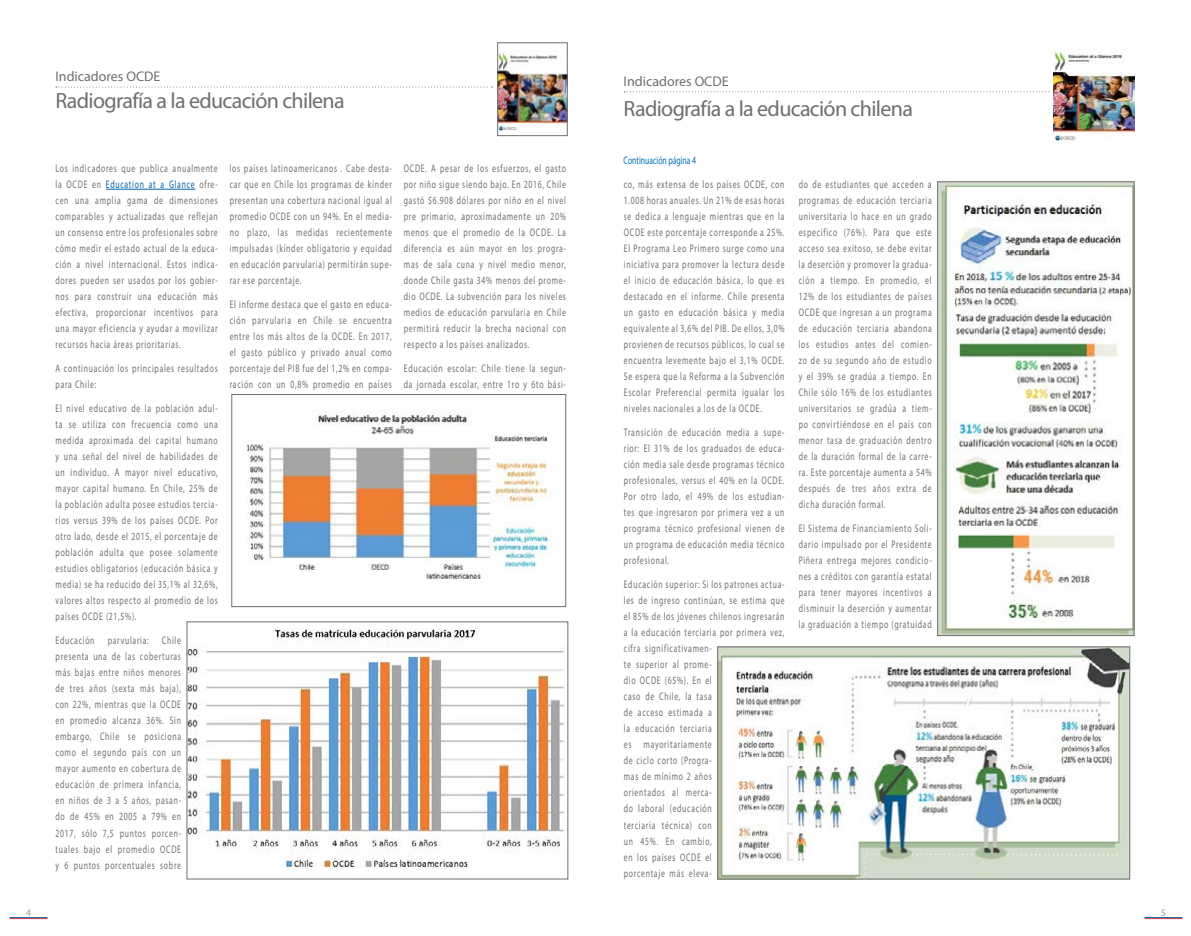
<style>
.page{position:relative;width:1191px;height:936px;background:#fff}
.page>*{position:absolute;margin:0;border:0;box-sizing:border-box;transform-origin:0 0}
._003_Título_chico_20{font:22px "Myriad Pro";letter-spacing:-.03em;color:#706f6f}
._001_Epigrafe{font:14px "Myriad Pro";color:#706f6f}
._007_Texto_Normal{font:11px/16px "Myriad Pro";letter-spacing:.095em;color:#706f6f;text-align:justify;scale:.7 1}
.Subtítulo_bold{font:11px "Myriad Pro";color:#0070b8;scale:.7 1}
.t1{font:10px "Myriad Pro";color:#9d9d9c}
.s1{color:#0063af}
</style>
<div class="page">
<hr style="left:106px;top:189px;width:89px;height:1px;background:#0063af">
<svg style="left:56px;top:87px;width:436px;height:1px"></svg>
<img style="left:499px;top:51px;width:66px;height:81px">
<div style="left:497px;top:43px;width:70px;height:93px;border:1px solid #706f6f"></div>
<img style="left:247px;top:410px;width:305px;height:169px">
<div style="left:231px;top:394px;width:335px;height:213px;border:1px solid #706f6f"></div>
<img style="left:189px;top:628px;width:376px;height:246px">
<div style="left:187px;top:621px;width:381px;height:258px;border:1px solid #706f6f"></div>
<hr style="left:1144px;top:918px;width:38px;height:1px;background:#e73439">
<hr style="left:1144px;top:917px;width:38px;height:1px;background:#0063af">
<hr style="left:10px;top:918px;width:38px;height:1px;background:#e73439">
<hr style="left:10px;top:917px;width:38px;height:1px;background:#0063af">
<svg style="left:624px;top:91px;width:426px;height:1px"></svg>
<img style="left:1053px;top:49px;width:81px;height:96px">
<img style="left:939px;top:183px;width:193px;height:450px">
<div style="left:937px;top:181px;width:197px;height:454px;border:1px solid #706f6f"></div>
<img style="left:719px;top:648px;width:409px;height:229px">
<div style="left:717px;top:646px;width:413px;height:233px;border:1px solid #706f6f"></div>
<p class="_001_Epigrafe" style="left:55px;top:68px;width:106px">Indicadores OCDE</p>
<p class="_003_Título_chico_20" style="left:55px;top:87px;width:291px">Radiografía a la educación chilena</p>
<p class="_007_Texto_Normal" style="left:56px;top:160px;width:233px">Los indicadores que publica anualmente la OCDE en <span class="s1">Education at a Glance</span> ofre&shy;cen una amplia gama de dimensiones comparables y actualizadas que reflejan un consenso entre los profesionales sobre cómo medir el estado actual de la educa&shy;ción a nivel internacional. Estos indica&shy;dores pueden ser usados por los gobier&shy;nos para construir una educación más efectiva, proporcionar incentivos para una mayor eficiencia y ayudar a movilizar recursos hacia áreas prioritarias.</p>
<p class="_007_Texto_Normal" style="left:56px;top:360px;width:233px">A continuación los principales resultados para Chile:</p>
<p class="_007_Texto_Normal" style="left:56px;top:400px;width:233px">El nivel educativo de la población adul&shy;ta se utiliza con frecuencia como una medida aproximada del capital humano y una señal del nivel de habilidades de un individuo. A mayor nivel educativo, mayor capital humano. En Chile, 25% de la población adulta posee estudios tercia&shy;rios versus 39% de los países OCDE. Por otro lado, desde el 2015, el porcentaje de población adulta que posee solamente estudios obligatorios (educación básica y media) se ha reducido del 35,1% al 32,6%, valores altos respecto al promedio de los países OCDE (21,5%).</p>
<p class="_007_Texto_Normal" style="left:56px;top:632px;width:181px">Educación parvularia: Chile presenta una de las coberturas más bajas entre niños menores de tres años (sexta más baja), con 22%, mientras que la OCDE en promedio alcanza 36%. Sin embargo, Chile se posiciona como el segundo país con un mayor aumento en cobertura de educación de primera infancia, en niños de 3 a 5 años, pasan&shy;do de 45% en 2005 a 79% en 2017, sólo 7,5 puntos porcen&shy;tuales bajo el promedio OCDE y 6 puntos porcentuales sobre</p>
<p class="_007_Texto_Normal" style="left:230px;top:160px;width:233px">los países latinoamericanos . Cabe desta&shy;car que en Chile los programas de kínder presentan una cobertura nacional igual al promedio OCDE con un 94%. En el media&shy;no plazo, las medidas recientemente impulsadas (kínder obligatorio y equidad en educación parvularia) permitirán supe&shy;rar ese porcentaje.</p>
<p class="_007_Texto_Normal" style="left:230px;top:296px;width:233px">El informe destaca que el gasto en educa&shy;ción parvularia en Chile se encuentra entre los más altos de la OCDE. En 2017, el gasto público y privado anual como porcentaje del PIB fue del 1,2% en compa&shy;ración con un 0,8% promedio en países</p>
<p class="_007_Texto_Normal" style="left:404px;top:160px;width:233px">OCDE. A pesar de los esfuerzos, el gasto por niño sigue siendo bajo. En 2016, Chile gastó $6.908 dólares por niño en el nivel pre primario, aproximadamente un 20% menos que el promedio de la OCDE. La diferencia es aún mayor en los progra&shy;mas de sala cuna y nivel medio menor, donde Chile gasta 34% menos del prome&shy;dio OCDE. La subvención para los niveles medios de educación parvularia en Chile permitirá reducir la brecha nacional con respecto a los países analizados.</p>
<p class="_007_Texto_Normal" style="left:404px;top:360px;width:233px">Educación escolar: Chile tiene la segun&shy;da jornada escolar, entre 1ro y 6to bási-</p>
<p class="_001_Epigrafe" style="left:623px;top:72px;width:106px">Indicadores OCDE</p>
<p class="_003_Título_chico_20" style="left:623px;top:95px;width:291px">Radiografía a la educación chilena</p>
<p class="Subtítulo_bold" style="left:623px;top:154px;width:105px">Continuación página 4</p>
<p class="_007_Texto_Normal" style="left:624px;top:176px;width:231px">co, más extensa de los países OCDE, con 1.008 horas anuales. Un 21% de esas horas se dedica a lenguaje mientras que en la OCDE este porcentaje corresponde a 25%.<br>El Programa Leo Primero surge como una iniciativa para promover la lectura desde el inicio de educación básica, lo que es destacado en el informe. Chile presenta un gasto en educación básica y media equivalente al 3,6% del PIB. De ellos, 3,0% provienen de recursos públicos, lo cual se encuentra levemente bajo el 3,1% OCDE.<br>Se espera que la Reforma a la Subvención Escolar Preferencial permita igualar los niveles nacionales a los de la OCDE.</p>
<p class="_007_Texto_Normal" style="left:624px;top:424px;width:231px">Transición de educación media a supe&shy;rior: El 31% de los graduados de educa&shy;ción media sale desde programas técnico profesionales, versus el 40% en la OCDE.<br>Por otro lado, el 49% de los estudian&shy;tes que ingresaron por primera vez a un programa técnico profesional vienen de un programa de educación media técnico profesional.</p>
<p class="_007_Texto_Normal" style="left:624px;top:576px;width:231px;text-align:left">Educación superior: Si los patrones actua&shy;les de ingreso continúan, se estima que el 85% de los jóvenes chilenos ingresarán a la educación terciaria por primera vez, cifra significativamen-<br>te superior al prome-<br>dio OCDE (65%). En el<br>caso de Chile, la tasa<br>de acceso estimada a<br>la educación terciaria<br>es mayoritariamente<br>de ciclo corto (Progra-<br>mas de mínimo 2 años<br>orientados al merca-<br>do laboral (educación<br>terciaria técnica) con<br>un 45%. En cambio,<br>en los países OCDE el<br>porcentaje más eleva-</p>
<p class="_007_Texto_Normal" style="left:798px;top:176px;width:191px">do de estudiantes que acceden a programas de educación terciaria universitaria lo hace en un grado específico (76%). Para que este acceso sea exitoso, se debe evitar la deserción y promover la gradua&shy;ción a tiempo. En promedio, el 12% de los estudiantes de países OCDE que ingresan a un programa de educación terciaria abandona los estudios antes del comien&shy;zo de su segundo año de estudio y el 39% se gradúa a tiempo. En Chile sólo 16% de los estudiantes universitarios se gradúa a tiem&shy;po convirtiéndose en el país con menor tasa de graduación dentro de la duración formal de la carre&shy;ra. Este porcentaje aumenta a 54% después de tres años extra de dicha duración formal.</p>
<p class="_007_Texto_Normal" style="left:798px;top:520px;width:191px">El Sistema de Financiamiento Soli&shy;dario impulsado por el Presidente Piñera entrega mejores condicio&shy;nes a créditos con garantía estatal para tener mayores incentivos a disminuir la deserción y aumentar la graduación a tiempo (gratuidad</p>
<p class="t1" style="left:26px;top:906px;width:7px">4</p>
<p class="t1" style="left:1160px;top:906px;width:7px">5</p>
</div>
